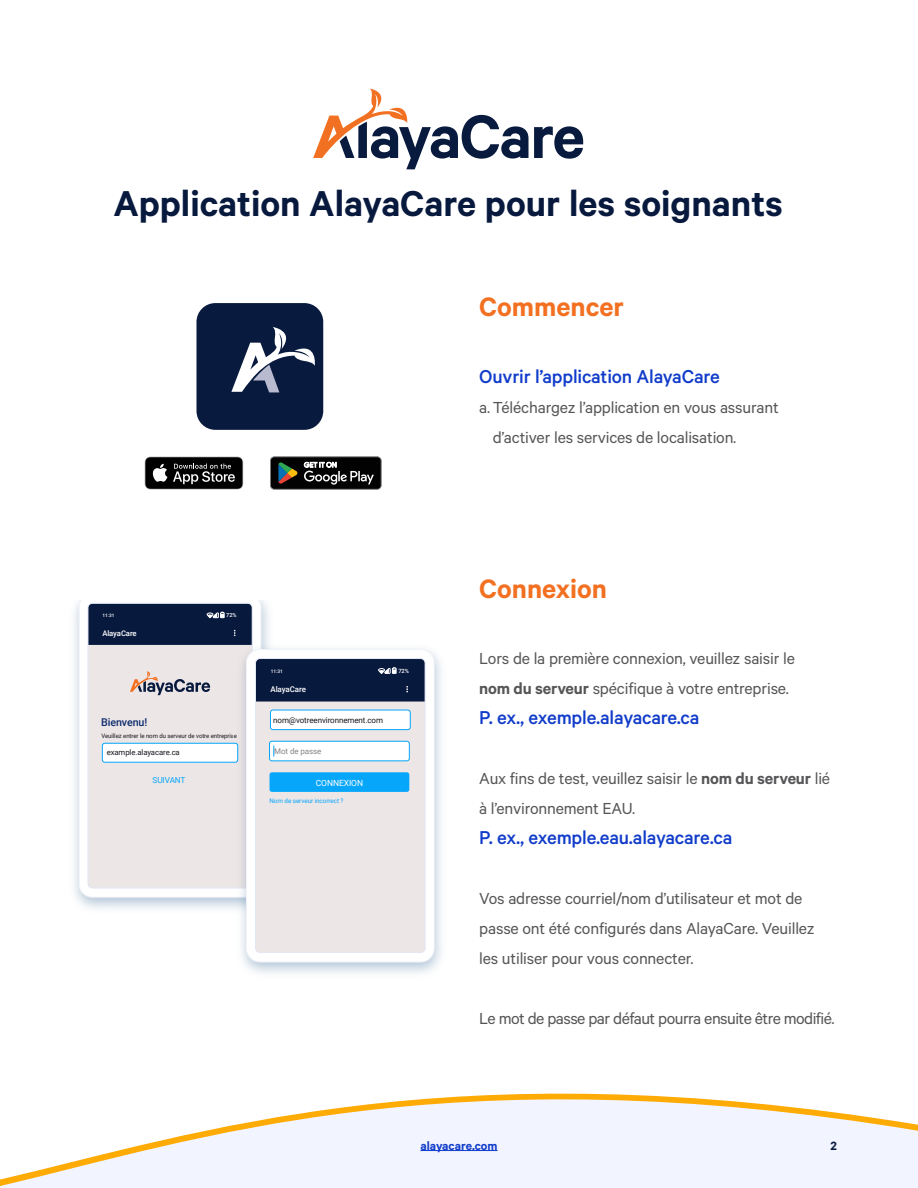
<style>
.page{position:relative;width:918px;height:1188px;background:#fff}
.page>*{position:absolute;margin:0;border:0;box-sizing:border-box;transform-origin:0 0}
.t1{font:600 40.5px "Calibre";color:#08193e}
.t2{font:600 30px "Calibre";color:#f37021}
.t3{font:500 21px "Calibre";letter-spacing:-.01em;color:#113cca}
.t4{font:18px/30px "Calibre";letter-spacing:-.01em;color:#565658}
.t5{font:18px "Calibre";letter-spacing:-.03em;color:#565658}
.t6{font:600 13.5px "Calibre";color:#113cca}
.t7{font:600 13.5px "Calibre";color:#08193e}
.t8{font:500 10.8px "Roboto";letter-spacing:-.01em;color:#0e2c6e}
.t9{font:8.55px "Roboto";letter-spacing:-.01em;color:#fff}
.t10{font:8.25px "Roboto";letter-spacing:-.01em;color:#06a6fb}
.t11{font:7.95px "Roboto";letter-spacing:-.01em;color:#16181f}
.t12{font:7.95px "Roboto";letter-spacing:-.01em;color:#858585}
.t13{font:500 7.95px "Roboto";letter-spacing:-.01em;color:#fff}
.t14{font:7.8px "Roboto";letter-spacing:-.01em;color:#16181f}
.t15{font:500 7.65px "Roboto";letter-spacing:-.01em;color:#fff}
.t16{font:6.3px "Roboto";letter-spacing:-.01em;color:#06a6fb}
.t17{font:6px "Roboto";letter-spacing:-.01em;color:#16181f}
.t18{font:500 5.7px "Roboto";color:#fff}
.t19{font:500 5.55px "Roboto";color:#fff}
.t20{font:500 4.8px "Roboto";color:#fff}
.t21{font:500 4.65px "Roboto";color:#fff}
.s1{font-weight:600}
</style>
<div class="page">
<svg style="left:0;top:1093px;width:918px;height:95px;fill:#f2f5ff"></svg>
<hr style="left:420px;top:1150px;width:78px;height:1px;background:#113cca">
<div style="left:196px;top:303px;width:127px;height:127px;background:#081a3d;border-radius:19px"></div>
<svg style="left:231px;top:327px;width:84px;height:65px"></svg>
<svg style="left:534px;top:126px;width:49px;height:33px"></svg>
<svg style="left:313px;top:89px;width:215px;height:80px"></svg>
<img style="left:74px;top:600px;width:195px;height:309px">
<svg style="left:79px;top:600px;width:182px;height:297px"></svg>
<div style="left:88px;top:645px;width:144px;height:243px;background:#ede6e6"></div>
<div style="left:88px;top:603px;width:164px;height:42px;background:#08193e"></div>
<div style="left:102px;top:743px;width:136px;height:19px;background:#fff;border-radius:2px"></div>
<div style="left:102px;top:743px;width:136px;height:20px;border:1px solid #06a6fb;border-radius:2px"></div>
<svg style="left:130px;top:671px;width:80px;height:24px;background:#bdb5b8"></svg>
<div style="left:88px;top:603px;width:164px;height:285px;border:1px solid #e2e7f4;border-radius:4px"></div>
<img style="left:232px;top:639px;width:209px;height:335px">
<div style="left:246px;top:649px;width:188px;height:313px;background:#fff;border-radius:14px"></div>
<div style="left:246px;top:649px;width:188px;height:313px;border:1px solid #f1f3fa;border-radius:14px"></div>
<div style="left:257px;top:702px;width:166px;height:249px;background:#ede6e6"></div>
<div style="left:270px;top:710px;width:140px;height:20px;background:#fff;border-radius:3px"></div>
<div style="left:270px;top:710px;width:141px;height:20px;border:1px solid #06a6fb;border-radius:3px"></div>
<div style="left:270px;top:741px;width:139px;height:20px;background:#fff;border-radius:3px"></div>
<div style="left:269px;top:741px;width:141px;height:20px;border:1px solid #06a6fb;border-radius:3px"></div>
<div style="left:270px;top:772px;width:139px;height:20px;background:#06a6fb;border-radius:3px"></div>
<div style="left:257px;top:660px;width:166px;height:42px;background:#08193e"></div>
<div style="left:255px;top:658px;width:170px;height:295px;border:1px solid #e2e7f4;border-radius:5px"></div>
<svg style="left:270px;top:457px;width:111px;height:33px;background:#2e2f2d"></svg>
<svg style="left:145px;top:457px;width:98px;height:33px;background:#333"></svg>
<h1 class="t1" style="left:114px;top:179px;width:671px">Application AlayaCare pour les soignants</h1>
<h2 class="t2" style="left:479px;top:288px;width:146px">Commencer</h2>
<p class="t3" style="left:479px;top:365px;width:242px">Ouvrir l’application AlayaCare</p>
<p class="t4" style="left:493px;top:392px;width:287px;text-indent:-14px">a.Téléchargez l’application en vous assurant d’activer les services de localisation.</p>
<p class="t21" style="left:103px;top:612px;width:13px">11:31</p>
<p class="t19" style="left:226px;top:611px;width:12px">72%</p>
<p class="t15" style="left:102px;top:628px;width:36px">AlayaCare</p>
<p class="t8" style="left:101px;top:714px;width:48px">Bienvenu!</p>
<p class="t17" style="left:101px;top:731px;width:137px">Veuillez entrer le nom du serveur de votre entreprise</p>
<p class="t14" style="left:107px;top:747px;width:75px">example.alayacare.ca</p>
<p class="t10" style="left:153px;top:774px;width:34px">SUIVANT</p>
<p class="t20" style="left:271px;top:668px;width:14px">11:31</p>
<p class="t18" style="left:398px;top:667px;width:12px">72%</p>
<p class="t13" style="left:270px;top:684px;width:37px">AlayaCare</p>
<p class="t11" style="left:273px;top:715px;width:111px">nom@votreenvironnement.com</p>
<p class="t12" style="left:274px;top:746px;width:49px">Mot de passe</p>
<p class="t9" style="left:316px;top:777px;width:49px">CONNEXION</p>
<p class="t16" style="left:270px;top:796px;width:76px">Nom de serveur incorrect ?</p>
<h2 class="t2" style="left:479px;top:571px;width:129px">Connexion</h2>
<p class="t4" style="left:479px;top:643px;width:317px">Lors de la première connexion, veuillez saisir le <span class="s1">nom du serveur</span> spécifique à votre entreprise.</p>
<p class="t3" style="left:479px;top:705px;width:222px">P. ex., exemple.alayacare.ca</p>
<p class="t4" style="left:479px;top:763px;width:352px">Aux fins de test, veuillez saisir le <span class="s1">nom du serveur</span> lié à l’environnement EAU.</p>
<p class="t3" style="left:479px;top:825px;width:255px">P. ex., exemple.eau.alayacare.ca</p>
<p class="t4" style="left:479px;top:883px;width:337px">Vos adresse courriel/nom d’utilisateur et mot de passe ont été configurés dans AlayaCare. Veuillez les utiliser pour vous connecter.</p>
<p class="t5" style="left:479px;top:1008px;width:357px">Le mot de passe par défaut pourra ensuite être modifié.</p>
<p class="t6" style="left:420px;top:1137px;width:79px">alayacare.com</p>
<p class="t7" style="left:831px;top:1137px;width:8px">2</p>
</div>
